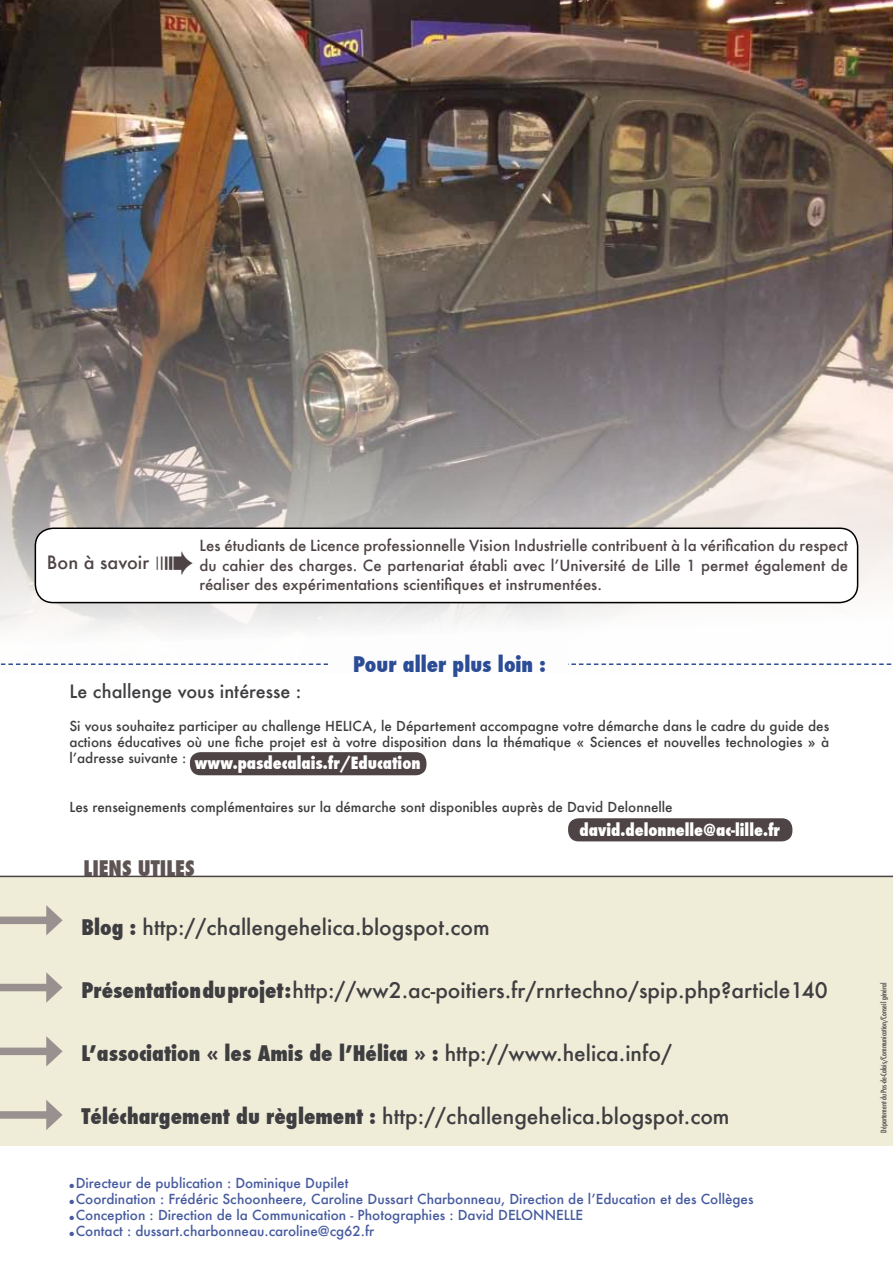
<style>
.page{position:relative;width:893px;height:1263px;background:#fff}
.page>*{position:absolute;margin:0;border:0;box-sizing:border-box;transform-origin:0 0}
.t1{font:500 21px "Futura";color:#3e3d40}
.t2{font:800 condensed 21px "Futura";color:#3e3d40}
.t3{font:800 condensed 21px "Futura";color:#2c4d97}
.t4{font:800 condensed 21px "Futura";color:#5f5454}
.t5{font:500 18px "Futura";color:#3e3d40}
.t6{font:500 18px "Futura";color:#4f4445}
.t7{font:800 condensed 16.5px "Futura";color:#fff}
.t8{font:500 15px/19.5px "Futura";color:#4f4445}
.t9{font:500 13.5px/16.2px "Futura";color:#3e3d40;text-align:justify}
.t10{font:500 13.5px "Futura";color:#465a9f}
.t11{font:500 condensed 7.5px "Futura";color:#3e3d40}
.s1{font-weight:800;font-stretch:condensed}
.s2{font-weight:500;font-stretch:normal}
</style>
<div class="page">
<div style="left:0;top:876px;width:893px;height:270px;background:#efecd8"></div>
<div style="left:568px;top:818px;width:224px;height:23px;background:#4f4445;border-radius:10px"></div>
<div style="left:190px;top:752px;width:236px;height:23px;background:#4f4445;border-radius:10px"></div>
<div style="left:0;top:916px;width:53px;height:8px;background:#999190"></div>
<svg style="left:46px;top:905px;width:17px;height:30px"></svg>
<div style="left:0;top:984px;width:53px;height:7px;background:#999190"></div>
<svg style="left:46px;top:972px;width:17px;height:31px"></svg>
<div style="left:0;top:1047px;width:53px;height:8px;background:#999190"></div>
<svg style="left:46px;top:1036px;width:17px;height:30px"></svg>
<div style="left:0;top:1111px;width:53px;height:8px;background:#999190"></div>
<svg style="left:46px;top:1100px;width:17px;height:30px"></svg>
<img style="left:0;top:0;width:893px;height:665px">
<hr style="left:0;top:876px;width:893px;height:1px;background:#4f4445">
<div style="left:35px;top:528px;width:823px;height:75px;background:#fff;border-radius:18px"></div>
<div style="left:35px;top:527px;width:823px;height:76px;border:2px solid #000;border-radius:18px"></div>
<h2 class="t6" style="left:47px;top:550px;width:104px">Bon à savoir</h2>
<p class="t8" style="left:200px;top:536px;width:650px">Les étudiants de Licence professionnelle Vision Industrielle contribuent à la vérification du respect du cahier des charges. Ce partenariat établi avec l’Université de Lille 1 permet également de</p>
<p class="t8" style="left:200px;top:575px;width:404px">réaliser des expérimentations scientifiques et instrumentées.</p>
<h1 class="t3" style="left:353px;top:649px;width:194px">Pour aller plus loin :</h1>
<h2 class="t5" style="left:69px;top:679px;width:234px">Le challenge vous intéresse :</h2>
<p class="t9" style="left:69px;top:717px;width:761px">Si vous souhaitez participer au challenge HELICA, le Département accompagne votre démarche dans le cadre du guide des actions éducatives où une fiche projet est à votre disposition dans la thématique « Sciences et nouvelles technologies » à l’adresse suivante :</p>
<p class="t9" style="left:69px;top:798px;width:605px">Les renseignements complémentaires sur la démarche sont disponibles auprès de David Delonnelle</p>
<p class="t7" style="left:579px;top:818px;width:202px">david.delonnelle@ac-lille.fr</p>
<p class="t7" style="left:195px;top:751px;width:227px">www.pasdecalais.fr/Education</p>
<h1 class="t4" style="left:84px;top:853px;width:112px">LIENS UTILES</h1>
<h1 class="t1" style="left:82px;top:913px;width:410px"><span class="s1">Blog :</span> http://challengehelica.blogspot.com</h1>
<h1 class="t1" style="left:82px;top:976px;width:748px"><span class="s1">Présentation du projet :</span> http://ww2.ac-poitiers.fr/rnrtechno/spip.php?article140</h1>
<h1 class="t2" style="left:82px;top:1039px;width:592px">L’association « les Amis de l’Hélica » : <span class="s2">http://www.helica.info/</span></h1>
<h1 class="t1" style="left:82px;top:1102px;width:650px"><span class="s1">Téléchargement du règlement :</span> http://challengehelica.blogspot.com</h1>
<p class="t10" style="left:69px;top:1173px;width:281px">● Directeur de publication : Dominique Dupilet</p>
<p class="t10" style="left:69px;top:1189px;width:686px">● Coordination : Frédéric Schoonheere, Caroline Dussart Charbonneau, Direction de l’Education et des Collèges</p>
<p class="t10" style="left:69px;top:1206px;width:515px">● Conception : Direction de la Communication - Photographies : David DELONNELLE</p>
<p class="t10" style="left:69px;top:1222px;width:306px">● Contact : dussart.charbonneau.caroline@cg62.fr</p>
<p class="t11" style="left:879px;top:1132px;width:152px;rotate:-90deg">Département du Pas-de-Calais/Communication/Conseil général</p>
</div>
